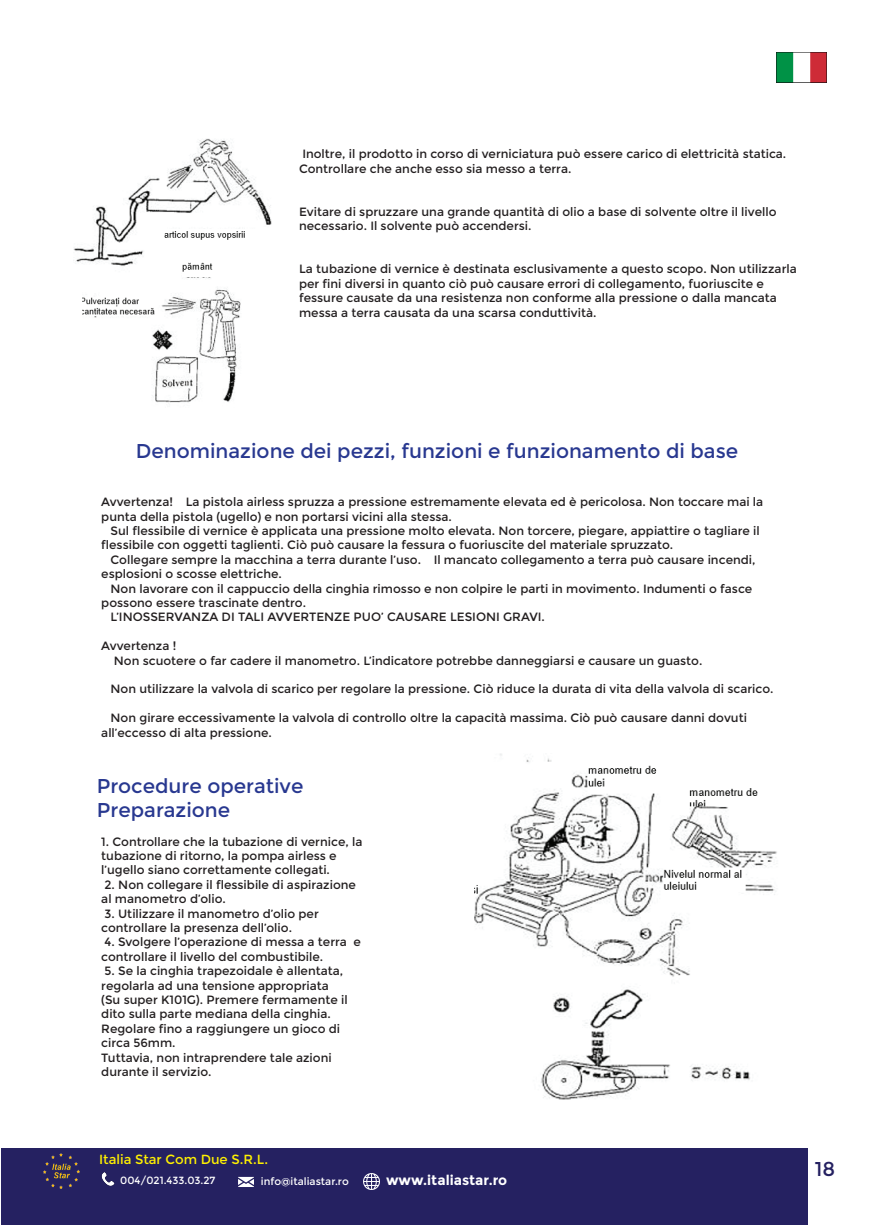
<style>
.page{position:relative;width:874px;height:1225px;background:#fff}
.page>*{position:absolute;margin:0;border:0;box-sizing:border-box;transform-origin:0 0}
.t1{font:20px/24px "Montserrat";color:#283890}
.t2{font:20px "Montserrat";color:#252161}
.t3{font:700 13.8px "Montserrat";color:#fff}
.t4{font:13.2px "Montserrat";color:#fff101}
.t5{font:12px/14.4px "Montserrat";color:#231f20}
.t6{font:10.4px "Montserrat";color:#fff}
</style>
<div class="page">
<div style="left:1px;top:1149px;width:806px;height:76px;background:#252161"></div>
<img style="left:44px;top:1153px;width:36px;height:35px">
<svg style="left:101px;top:1172px;width:13px;height:13px"></svg>
<img style="left:238px;top:1176px;width:16px;height:11px">
<img style="left:363px;top:1173px;width:16px;height:16px">
<img style="left:74px;top:138px;width:197px;height:141px">
<img style="left:82px;top:288px;width:159px;height:115px">
<img style="left:474px;top:753px;width:303px;height:347px">
<img style="left:776px;top:52px;width:50px;height:30px">
<p class="t5" style="left:299px;top:147px;width:488px">Inoltre, il prodotto in corso di verniciatura può essere carico di elettricità statica.<br>Controllare che anche esso sia messo a terra.</p>
<p class="t5" style="left:299px;top:204px;width:479px">Evitare di spruzzare una grande quantità di olio a base di solvente oltre il livello necessario. Il solvente può accendersi.</p>
<p class="t5" style="left:299px;top:262px;width:499px">La tubazione di vernice è destinata esclusivamente a questo scopo. Non utilizzarla per fini diversi in quanto ciò può causare errori di collegamento, fuoriuscite e fessure causate da una resistenza non conforme alla pressione o dalla mancata messa a terra causata da una scarsa conduttività.</p>
<h1 class="t1" style="left:136px;top:439px;width:603px">Denominazione dei pezzi, funzioni e funzionamento di base</h1>
<p class="t5" style="left:101px;top:495px;width:663px">Avvertenza! La pistola airless spruzza a pressione estremamente elevata ed è pericolosa. Non toccare mai la punta della pistola (ugello) e non portarsi vicini alla stessa.</p>
<p class="t5" style="left:101px;top:523px;width:659px;text-indent:9px">Sul flessibile di vernice è applicata una pressione molto elevata. Non torcere, piegare, appiattire o tagliare il flessibile con oggetti taglienti. Ciò può causare la fessura o fuoriuscite del materiale spruzzato.</p>
<p class="t5" style="left:101px;top:552px;width:655px;text-indent:9px">Collegare sempre la macchina a terra durante l’uso. Il mancato collegamento a terra può causare incendi, esplosioni o scosse elettriche.</p>
<p class="t5" style="left:110px;top:581px;width:643px">Non lavorare con il cappuccio della cinghia rimosso e non colpire le parti in movimento. Indumenti o fasce</p>
<p class="t5" style="left:101px;top:595px;width:206px">possono essere trascinate dentro.</p>
<p class="t5" style="left:110px;top:610px;width:435px">L’INOSSERVANZA DI TALI AVVERTENZE PUO’ CAUSARE LESIONI GRAVI.</p>
<p class="t5" style="left:114px;top:639px;width:589px;text-indent:-13px">Avvertenza !<br>Non scuotere o far cadere il manometro. L’indicatore potrebbe danneggiarsi e causare un guasto.</p>
<p class="t5" style="left:110px;top:682px;width:664px">Non utilizzare la valvola di scarico per regolare la pressione. Ciò riduce la durata di vita della valvola di scarico.</p>
<p class="t5" style="left:101px;top:711px;width:647px;text-indent:9px">Non girare eccessivamente la valvola di controllo oltre la capacità massima. Ciò può causare danni dovuti all’eccesso di alta pressione.</p>
<h1 class="t1" style="left:97px;top:774px;width:208px">Procedure operative<br>Preparazione</h1>
<p class="t5" style="left:101px;top:834px;width:262px">1. Controllare che la tubazione di vernice, la tubazione di ritorno, la pompa airless e l’ugello siano correttamente collegati.</p>
<p class="t5" style="left:101px;top:877px;width:256px">2. Non collegare il flessibile di aspirazione al manometro d’olio.</p>
<p class="t5" style="left:101px;top:906px;width:219px">3. Utilizzare il manometro d’olio per controllare la presenza dell’olio.</p>
<p class="t5" style="left:101px;top:935px;width:261px">4. Svolgere l’operazione di messa a terra e controllare il livello del combustibile.</p>
<p class="t5" style="left:101px;top:964px;width:248px">5. Se la cinghia trapezoidale è allentata, regolarla ad una tensione appropriata (Su super K101G). Premere fermamente il dito sulla parte mediana della cinghia.<br>Regolare fino a raggiungere un gioco di circa 56mm.<br>Tuttavia, non intraprendere tale azioni durante il servizio.</p>
<p class="t4" style="left:99px;top:1152px;width:170px">Italia Star Com Due S.R.L.</p>
<p class="t6" style="left:120px;top:1174px;width:97px">004/021.433.03.27</p>
<p class="t6" style="left:261px;top:1175px;width:89px">info@italiastar.ro</p>
<p class="t3" style="left:386px;top:1171px;width:123px">www.italiastar.ro</p>
<h1 class="t2" style="left:814px;top:1157px;width:22px">18</h1>
</div>
